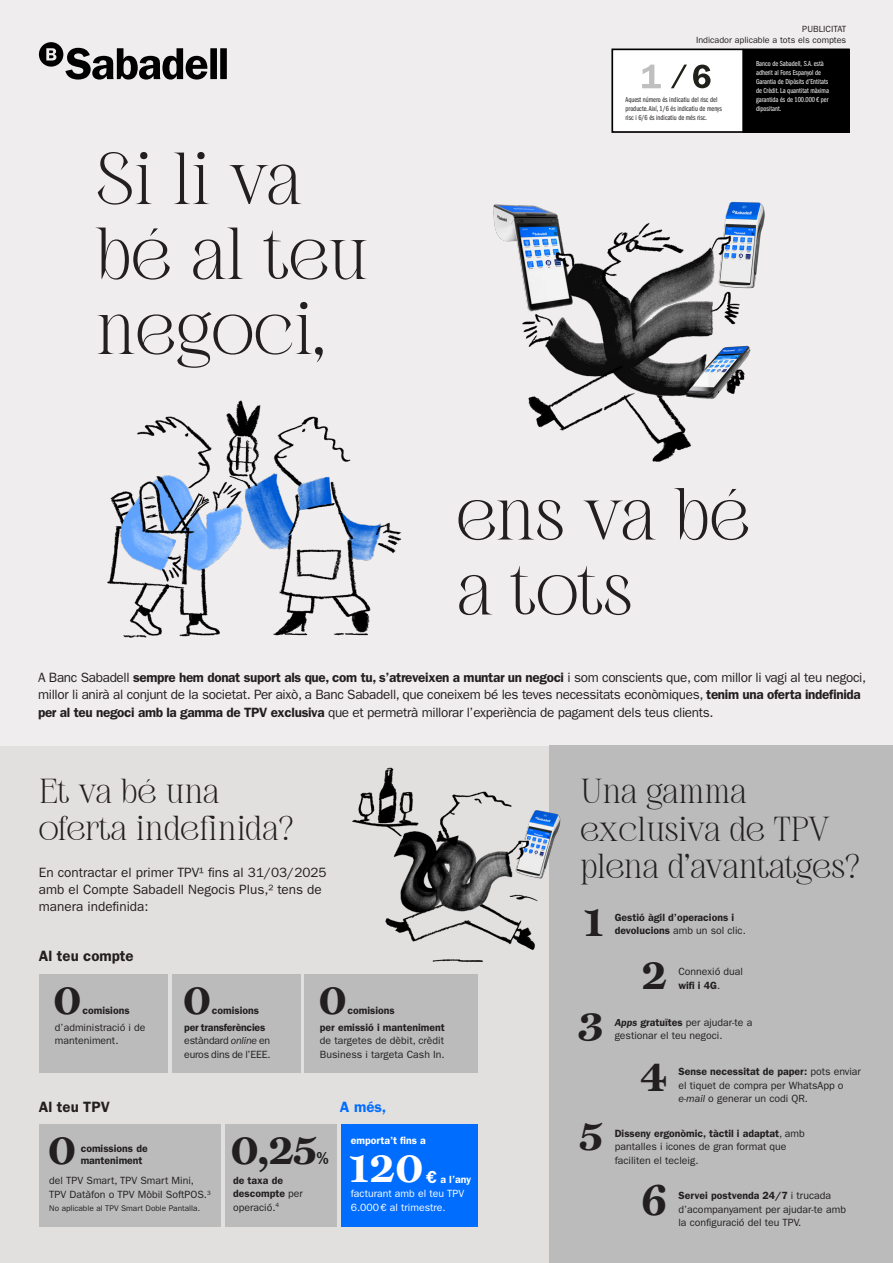
<style>
.page{position:relative;width:893px;height:1263px;background:#fff}
.page>*{position:absolute;margin:0;border:0;box-sizing:border-box;transform-origin:0 0}
.t1{font:73.5px/75px "Febila";color:#231f20}
.t2{font:700 43.5px "Miller Text";color:#231f20}
.t3{font:700 43.5px "Miller Text";color:#fff}
.t4{font:34.5px/37.5px "Febila";letter-spacing:-.01em;color:#231f20}
.t5{font:600 17.55px "ITC Franklin Gothic Std";color:#231f20}
.t6{font:600 17.55px "ITC Franklin Gothic Std";color:#fff}
.t7{font:600 15px "ITC Franklin Gothic Std";color:#231f20}
.t8{font:600 15px "ITC Franklin Gothic Std";color:#006dff}
.t9{font:13.5px/17.2px "ITC Franklin Gothic Std";letter-spacing:-.025em;color:#231f20}
.t10{font:13.5px/17.2px "ITC Franklin Gothic Std";color:#231f20}
.t11{font:10.5px/13.5px "ITC Franklin Gothic Std";color:#231f20}
.t12{font:600 10.5px/13.5px "ITC Franklin Gothic Std";color:#231f20}
.t13{font:10.5px/13.5px "ITC Franklin Gothic Std";color:#fff}
.t14{font:10.5px/13.5px "ITC Franklin Gothic Std";letter-spacing:-.02em;color:#231f20}
.t15{font:600 10.5px/16.4px "ITC Franklin Gothic Std";letter-spacing:-.02em;color:#231f20}
.t16{font:600 10.5px "ITC Franklin Gothic Std";color:#fff}
.t17{font:9px "ITC Franklin Gothic Std";color:#231f20}
.t18{font:8.25px "ITC Franklin Gothic Std";color:#231f20}
.t19{font:7.5px/9px "ITC Franklin Gothic Std Bk Cp";color:#fff}
.t20{font:7.5px/9px "ITC Franklin Gothic Std Bk Cp";color:#231f20}
.s1{font-weight:600}
.s2{font-weight:400}
.s3{font-style:italic}
.s4{font-weight:600;font-style:italic}
</style>
<div class="page">
<div style="left:0;top:745px;width:549px;height:518px;background:#e2dfdf"></div>
<div style="left:0;top:0;width:893px;height:745px;background:#f0edee"></div>
<div style="left:549px;top:745px;width:344px;height:518px;background:#bbb"></div>
<div style="left:40px;top:974px;width:128px;height:99px;background:#bbb"></div>
<div style="left:172px;top:974px;width:129px;height:99px;background:#bbb"></div>
<div style="left:305px;top:974px;width:173px;height:99px;background:#bbb"></div>
<div style="left:39px;top:1124px;width:182px;height:103px;background:#bbb"></div>
<div style="left:225px;top:1124px;width:111px;height:103px;background:#bbb"></div>
<div style="left:341px;top:1124px;width:136px;height:103px;background:#006dff"></div>
<svg style="left:39px;top:42px;width:188px;height:38px"></svg>
<img style="left:316px;top:745px;width:245px;height:217px">
<div style="left:611px;top:49px;width:239px;height:84px;background:#fff;border:2px solid #000"></div>
<div style="left:743px;top:49px;width:106px;height:83px;background:#000"></div>
<hr style="left:742px;top:49px;width:2px;height:83px;background:#000">
<svg style="left:671px;top:65px;width:16px;height:23px"></svg>
<svg style="left:693px;top:65px;width:17px;height:23px"></svg>
<svg style="left:642px;top:65px;width:19px;height:23px"></svg>
<img style="left:493px;top:201px;width:272px;height:261px">
<img style="left:107px;top:400px;width:295px;height:238px">
<p class="t17" style="left:802px;top:24px;width:46px">PUBLICITAT</p>
<p class="t17" style="left:696px;top:35px;width:152px">Indicador aplicable a tots els comptes</p>
<h1 class="t1" style="left:96px;top:140px;width:274px">Si li va bé al teu negoci,</h1>
<p class="t20" style="left:625px;top:95px;width:98px">Aquest número és indicatiu del risc del producte. Així, 1/6 és indicatiu de menys risc i 6/6 és indicatiu de més risc.</p>
<p class="t19" style="left:756px;top:60px;width:74px">Banco de Sabadell, S.A. està adherit al Fons Espanyol de<br>Garantia de Dipòsits d’Entitats de Crèdit. La quantitat màxima garantida és de 100.000 € per dipositant.</p>
<h1 class="t1" style="left:457px;top:476px;width:295px">ens va bé a tots</h1>
<p class="t9" style="left:38px;top:669px;width:830px">A Banc Sabadell <span class="s1">sempre hem donat suport als que, com tu, s’atreveixen a muntar un negoci</span> i som conscients que, com millor li vagi al teu negoci, millor li anirà al conjunt de la societat. Per això, a Banc Sabadell, que coneixem bé les teves necessitats econòmiques, <span class="s1">tenim una oferta indefinida per al teu negoci amb la gamma de TPV exclusiva</span> que et permetrà millorar l’experiència de pagament dels teus clients.</p>
<h3 class="t4" style="left:39px;top:772px;width:256px">Et va bé una oferta indefinida?</h3>
<h3 class="t4" style="left:580px;top:772px;width:281px">Una gamma exclusiva de TPV plena d’avantatges?</h3>
<p class="t10" style="left:39px;top:864px;width:289px">En contractar el primer TPV1 fins al 31/03/2025 amb el Compte Sabadell Negocis Plus,2 tens de manera indefinida:</p>
<h3 class="t7" style="left:39px;top:947px;width:96px">Al teu compte</h3>
<h2 class="t2" style="left:584px;top:895px;width:21px">1</h2>
<p class="t12" style="left:615px;top:910px;width:133px">Gestió àgil d’operacions i devolucions <span class="s2">amb un sol clic.</span></p>
<h2 class="t2" style="left:641px;top:948px;width:28px">2</h2>
<p class="t11" style="left:678px;top:965px;width:66px">Connexió dual <span class="s1">wifi i 4G</span>.</p>
<h2 class="t2" style="left:183px;top:973px;width:30px">0</h2>
<h2 class="t2" style="left:53px;top:973px;width:30px">0</h2>
<h2 class="t2" style="left:318px;top:973px;width:30px">0</h2>
<p class="t15" style="left:184px;top:1002px;width:83px;text-indent:28px">comisions per transferències</p>
<p class="t14" style="left:184px;top:1034px;width:88px">estàndard <span class="s3">online</span> en euros dins de l’EEE.</p>
<p class="t12" style="left:82px;top:1004px;width:49px">comisions</p>
<p class="t11" style="left:55px;top:1020px;width:92px">d’administració i de manteniment.</p>
<p class="t12" style="left:320px;top:1002px;width:126px;line-height:16.4px;text-indent:28px">comisions<br>per emissió i manteniment</p>
<p class="t11" style="left:320px;top:1034px;width:126px">de targetes de dèbit, crèdit<br>Business i targeta Cash In.</p>
<h2 class="t2" style="left:578px;top:999px;width:27px">3</h2>
<p class="t11" style="left:615px;top:1016px;width:139px"><span class="s4">Apps</span> <span class="s1">gratuïtes</span> per ajudar-te a gestionar el teu negoci.</p>
<h3 class="t7" style="left:39px;top:1098px;width:72px">Al teu TPV</h3>
<h3 class="t8" style="left:340px;top:1098px;width:48px">A més,</h3>
<h2 class="t2" style="left:48px;top:1123px;width:30px">0</h2>
<p class="t12" style="left:81px;top:1142px;width:68px;line-height:12px">comissions de manteniment</p>
<p class="t11" style="left:49px;top:1173px;width:163px;line-height:14.5px">del TPV Smart, TPV Smart Mini,<br>TPV Datàfon o TPV Mòbil SoftPOS.<sup>3</sup></p>
<p class="t18" style="left:49px;top:1203px;width:152px">No aplicable al TPV Smart Doble Pantalla.</p>
<h2 class="t2" style="left:230px;top:1123px;width:88px">0,25</h2>
<p class="t12" style="left:233px;top:1173px;width:71px">de taxa de descompte <span class="s2">per operació.</span><sup>4</sup></p>
<p class="t16" style="left:351px;top:1134px;width:76px">emporta’t fins a</p>
<h3 class="t5" style="left:317px;top:1147px;width:14px">%</h3>
<h2 class="t3" style="left:349px;top:1141px;width:76px">120</h2>
<p class="t13" style="left:351px;top:1187px;width:115px">facturant amb el teu TPV<br>6.000€ al trimestre.</p>
<h3 class="t6" style="left:426px;top:1166px;width:12px">€</h3>
<p class="t16" style="left:440px;top:1173px;width:32px">a l’any</p>
<h2 class="t2" style="left:640px;top:1050px;width:29px">4</h2>
<p class="t11" style="left:678px;top:1065px;width:184px"><span class="s1">Sense necessitat de paper:</span> pots enviar el tiquet de compra per WhatsApp o <span class="s3">e-mail</span> o generar un codi QR.</p>
<h2 class="t2" style="left:579px;top:1110px;width:26px">5</h2>
<p class="t11" style="left:615px;top:1126px;width:192px"><span class="s1">Disseny ergonòmic, tàctil i adaptat</span>, amb pantalles i icones de gran format que faciliten el tecleig.</p>
<h2 class="t2" style="left:641px;top:1174px;width:28px">6</h2>
<p class="t11" style="left:678px;top:1189px;width:169px"><span class="s1">Servei postvenda 24/7</span> i trucada d’acompanyament per ajudar-te amb la configuració del teu TPV.</p>
</div>
